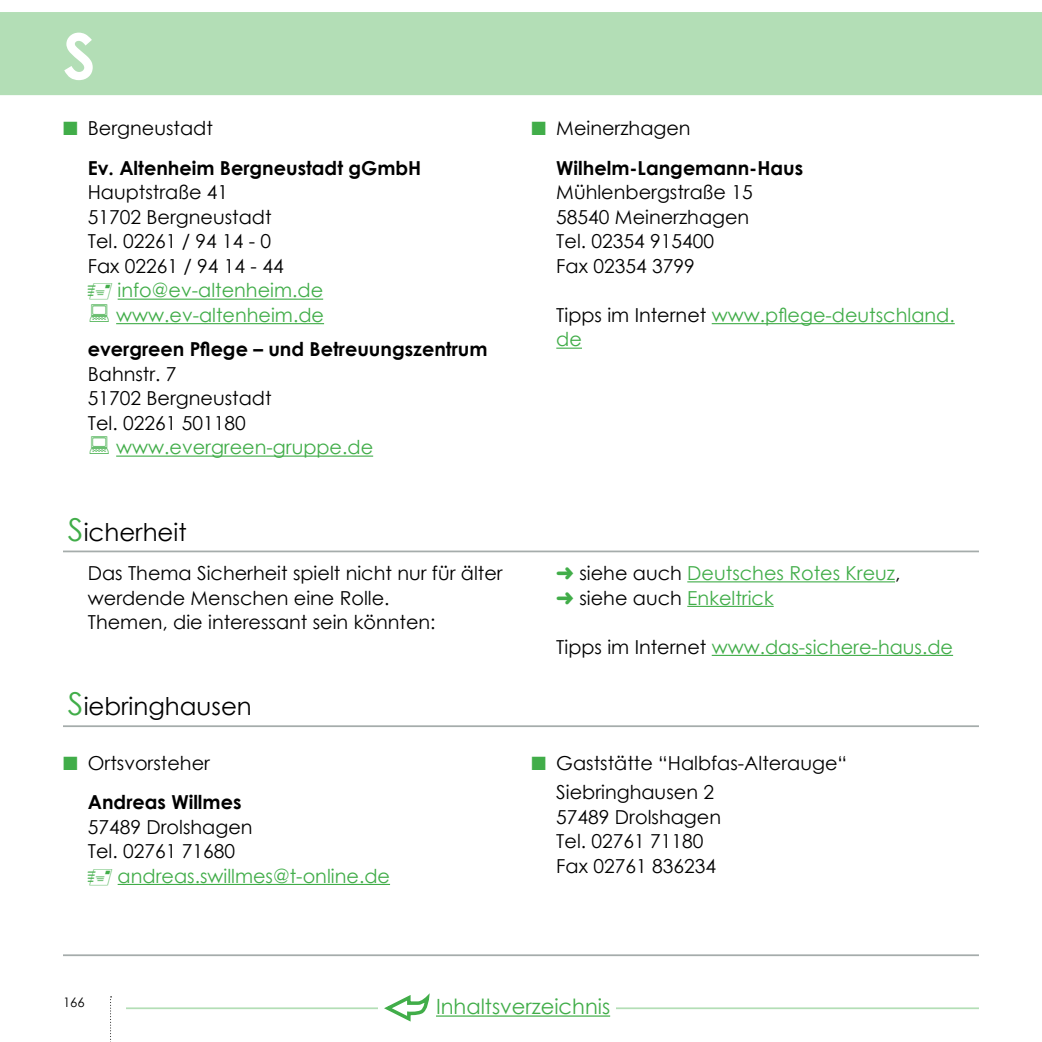
<style>
.page{position:relative;width:1042px;height:1042px;background:#fff}
.page>*{position:absolute;margin:0;border:0;box-sizing:border-box;transform-origin:0 0}
.Buchstabe{font:700 63px "Century Gothic";color:#fff}
.Subline_1{font:24.5px "Century Gothic";color:#000}
.t1{font:21px "Century Gothic";color:#41ad49}
.Fleßtext_11pt{font:19.25px/24.5px "Century Gothic";color:#000}
.Fleßtext_11pt-2{font:19.25px/24.5px "Century Gothic";color:#41ad49}
.Subline_3{font:700 19.25px "Century Gothic";color:#000}
.t2{font:13.12px "Century Gothic";color:#000}
.s1{color:#41ad49}
.s2{font-size:31.5px;color:#41ad49}
.s3{color:#000}
</style>
<div class="page">
<svg style="left:110px;top:996px;width:2px;height:46px"></svg>
<div style="left:0;top:12px;width:1042px;height:83px;background:#b3deb6"></div>
<hr style="left:126px;top:1007px;width:853px;height:2px;background:#41ad49">
<div style="left:378px;top:991px;width:54px;height:35px;background:#fff"></div>
<div style="left:431px;top:998px;width:184px;height:16px;background:#fff"></div>
<hr style="left:436px;top:1015px;width:174px;height:1px;background:#41ad49">
<svg style="left:384px;top:993px;width:46px;height:29px"></svg>
<hr style="left:118px;top:299px;width:205px;height:1px;background:#41ad49">
<hr style="left:116px;top:323px;width:208px;height:1px;background:#41ad49">
<hr style="left:116px;top:455px;width:257px;height:2px;background:#41ad49">
<hr style="left:712px;top:323px;width:243px;height:1px;background:#41ad49">
<svg style="left:556px;top:348px;width:26px;height:1px"></svg>
<hr style="left:63px;top:550px;width:916px;height:2px;background:#a5acab">
<hr style="left:687px;top:581px;width:208px;height:1px;background:#41ad49">
<hr style="left:687px;top:606px;width:87px;height:1px;background:#41ad49">
<hr style="left:712px;top:655px;width:241px;height:1px;background:#41ad49">
<hr style="left:63px;top:725px;width:916px;height:2px;background:#a5acab">
<hr style="left:118px;top:884px;width:272px;height:1px;background:#41ad49">
<hr style="left:63px;top:954px;width:916px;height:2px;background:#a5acab">
<svg style="left:1026px;top:12px;width:16px;height:4px"></svg>
<p class="Buchstabe" style="left:63px;top:8px;width:34px">S</p>
<p class="Fleßtext_11pt" style="left:63px;top:116px;width:151px"><span class="s1">■</span> Bergneustadt</p>
<p class="Subline_3" style="left:88px;top:153px;width:335px">Ev. Altenheim Bergneustadt gGmbH</p>
<p class="Fleßtext_11pt" style="left:88px;top:180px;width:142px">Hauptstraße 41</p>
<p class="Fleßtext_11pt" style="left:88px;top:204px;width:185px">51702 Bergneustadt</p>
<p class="Fleßtext_11pt" style="left:88px;top:229px;width:185px">Tel. 02261 / 94 14 - 0</p>
<p class="Fleßtext_11pt" style="left:88px;top:253px;width:197px">Fax 02261 / 94 14 - 44</p>
<p class="Fleßtext_11pt-2" style="left:118px;top:278px;width:207px">info@ev-altenheim.de</p>
<p class="Fleßtext_11pt-2" style="left:116px;top:302px;width:209px">www.ev-altenheim.de</p>
<p class="Subline_3" style="left:88px;top:335px;width:401px">evergreen Pflege – und Betreuungszentrum</p>
<p class="Fleßtext_11pt" style="left:88px;top:361px;width:90px">Bahnstr. 7</p>
<p class="Fleßtext_11pt" style="left:88px;top:386px;width:185px">51702 Bergneustadt</p>
<p class="Fleßtext_11pt" style="left:88px;top:410px;width:159px">Tel. 02261 501180</p>
<p class="Fleßtext_11pt-2" style="left:116px;top:435px;width:258px">www.evergreen-gruppe.de</p>
<p class="Subline_1" style="left:68px;top:515px;width:120px"><span class="s2">S</span>icherheit</p>
<p class="Fleßtext_11pt" style="left:88px;top:560px;width:416px">Das Thema Sicherheit spielt nicht nur für älter werdende Menschen eine Rolle.</p>
<p class="Fleßtext_11pt" style="left:88px;top:609px;width:349px">Themen, die interessant sein könnten:</p>
<p class="Subline_1" style="left:68px;top:689px;width:185px"><span class="s2">S</span>iebringhausen</p>
<p class="Fleßtext_11pt" style="left:63px;top:750px;width:148px"><span class="s1">■</span> Ortsvorsteher</p>
<p class="Subline_3" style="left:88px;top:787px;width:155px">Andreas Willmes</p>
<p class="Fleßtext_11pt" style="left:88px;top:814px;width:166px">57489 Drolshagen</p>
<p class="Fleßtext_11pt" style="left:88px;top:838px;width:149px">Tel. 02761 71680</p>
<p class="Fleßtext_11pt-2" style="left:118px;top:863px;width:274px">andreas.swillmes@t-online.de</p>
<p class="Fleßtext_11pt" style="left:531px;top:116px;width:161px"><span class="s1">■</span> Meinerzhagen</p>
<p class="Subline_3" style="left:556px;top:153px;width:248px">Wilhelm-Langemann-Haus</p>
<p class="Fleßtext_11pt" style="left:556px;top:180px;width:198px">Mühlenbergstraße 15</p>
<p class="Fleßtext_11pt" style="left:556px;top:204px;width:195px">58540 Meinerzhagen</p>
<p class="Fleßtext_11pt" style="left:556px;top:229px;width:159px">Tel. 02354 915400</p>
<p class="Fleßtext_11pt" style="left:556px;top:253px;width:140px">Fax 02354 3799</p>
<p class="Fleßtext_11pt-2" style="left:556px;top:302px;width:400px"><span class="s3">Tipps im Internet</span> www.pflege-deutschland. de</p>
<p class="Fleßtext_11pt-2" style="left:579px;top:560px;width:322px"><span class="s3">siehe auch</span> Deutsches Rotes Kreuz<span class="s3">,</span></p>
<p class="Fleßtext_11pt-2" style="left:579px;top:585px;width:196px"><span class="s3">siehe auch</span> Enkeltrick</p>
<p class="Fleßtext_11pt-2" style="left:556px;top:634px;width:398px"><span class="s3">Tipps im Internet</span> www.das-sichere-haus.de</p>
<p class="Fleßtext_11pt" style="left:531px;top:750px;width:317px"><span class="s1">■</span> Gaststätte “Halbfas-Alterauge“</p>
<p class="Fleßtext_11pt" style="left:556px;top:779px;width:159px">Siebringhausen 2</p>
<p class="Fleßtext_11pt" style="left:556px;top:804px;width:166px">57489 Drolshagen</p>
<p class="Fleßtext_11pt" style="left:556px;top:828px;width:149px">Tel. 02761 71180</p>
<p class="Fleßtext_11pt" style="left:556px;top:853px;width:161px">Fax 02761 836234</p>
<p class="t2" style="left:63px;top:993px;width:23px">166</p>
<p class="t1" style="left:436px;top:992px;width:176px">Inhaltsverzeichnis</p>
</div>
